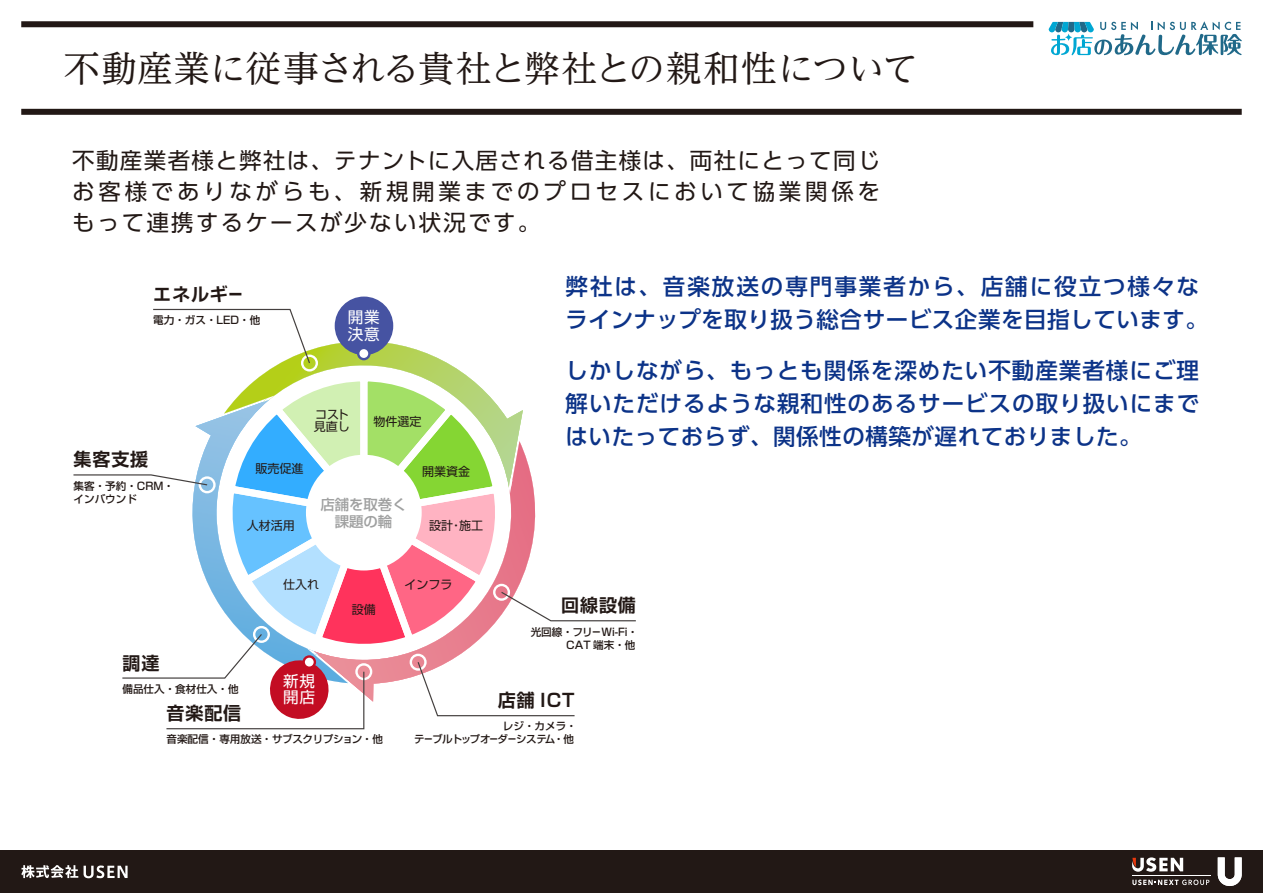
<style>
.page{position:relative;width:1263px;height:893px;background:#fff}
.page>*{position:absolute;margin:0;border:0;box-sizing:border-box;transform-origin:0 0}
.t1{font:36px "UD Reimin Pr 6 N";letter-spacing:-.015em;color:#221815}
.t2{font:500 22.5px/33px "UD Shin Go Pr 6 N";letter-spacing:.025em;color:#0c3388}
.t3{font:22.5px/31.3px "UD Shin Go Pr 6 N";letter-spacing:.165em;color:#221815;text-align:justify}
.t4{font:700 18px "Shin Go Pro De";letter-spacing:.05em;color:#221815}
.t5{font:15.6px/16.8px "Shin Go Pro";letter-spacing:.04em;color:#fff}
.t6{font:500 14.4px/16.8px "Shin Go Pro";color:#9fa0a0;text-align:center}
.t7{font:12px/12px "Shin Go Pro";color:#221815}
.t8{font:500 10.5px/13.2px "Shin Go Pro";color:#221815;text-align:right}
.t9{font:500 10.5px "Shin Go Pro";letter-spacing:-.04em;color:#221815}
</style>
<div class="page">
<div style="left:0;top:850px;width:1263px;height:43px;background:#221815"></div>
<svg style="left:1218px;top:857px;width:24px;height:29px"></svg>
<hr style="left:1132px;top:876px;width:79px;height:1px;background:#fff">
<svg style="left:1132px;top:880px;width:77px;height:5px"></svg>
<svg style="left:1132px;top:857px;width:51px;height:15px"></svg>
<svg style="left:1049px;top:21px;width:193px;height:34px"></svg>
<svg style="left:21px;top:865px;width:57px;height:13px"></svg>
<svg style="left:84px;top:865px;width:44px;height:13px"></svg>
<div style="left:21px;top:109px;width:1221px;height:6px;background:#221815"></div>
<div style="left:335px;top:297px;width:58px;height:58px;background:#4653a2;border-radius:50%"></div>
<svg style="left:73px;top:308px;width:563px;height:422px"></svg>
<div style="left:21px;top:21px;width:1012px;height:6px;background:#221815"></div>
<h1 class="t1" style="left:64px;top:39px;width:856px">不動産業に従事される貴社と弊社との親和性について</h1>
<p class="t3" style="left:72px;top:144px;width:809px">不動産業者様と弊社は、テナントに入居される借主様は、両社にとって同じお客様でありながらも、新規開業までのプロセスにおいて協業関係をもって連携するケースが少ない状況です。</p>
<p class="t4" style="left:153px;top:279px;width:91px">エネルギー</p>
<p class="t8" style="left:153px;top:312px;width:109px">電力・ガス・LED・他</p>
<p class="t5" style="left:348px;top:306px;width:33px">開業決意</p>
<p class="t4" style="left:74px;top:445px;width:76px">集客支援</p>
<p class="t8" style="left:74px;top:478px;width:102px;text-align:left">集客・予約・CRM・インバウンド</p>
<p class="t7" style="left:314px;top:407px;width:38px">コスト見直し</p>
<p class="t7" style="left:374px;top:414px;width:50px">物件選定</p>
<p class="t7" style="left:256px;top:461px;width:50px">販売促進</p>
<p class="t7" style="left:247px;top:518px;width:50px">人材活用</p>
<p class="t6" style="left:320px;top:494px;width:88px">店舗を取巻く課題の輪</p>
<p class="t7" style="left:422px;top:464px;width:50px">開業資金</p>
<p class="t7" style="left:459px;top:518px;width:26px">施工</p>
<p class="t7" style="left:429px;top:518px;width:26px">設計</p>
<p class="t7" style="left:450px;top:518px;width:14px">・</p>
<p class="t7" style="left:283px;top:577px;width:38px">仕入れ</p>
<p class="t7" style="left:352px;top:602px;width:26px">設備</p>
<p class="t7" style="left:405px;top:577px;width:50px">インフラ</p>
<p class="t2" style="left:566px;top:270px;width:644px">弊社は、音楽放送の専門事業者から、店舗に役立つ様々なラインナップを取り扱う総合サービス企業を目指しています。</p>
<p class="t2" style="left:566px;top:353px;width:635px;text-align:justify">しかしながら、もっとも関係を深めたい不動産業者様にご理解いただけるような親和性のあるサービスの取り扱いにまではいたっておらず、関係性の構築が遅れておりました。</p>
<p class="t4" style="left:561px;top:591px;width:76px">回線設備</p>
<p class="t8" style="left:531px;top:624px;width:109px">光回線・フリー Wi-Fi・<br>CAT 端末・他</p>
<p class="t4" style="left:122px;top:648px;width:38px">調達</p>
<p class="t5" style="left:283px;top:670px;width:33px">新規開店</p>
<p class="t8" style="left:122px;top:681px;width:118px">備品仕入・食材仕入・他</p>
<p class="t9" style="left:167px;top:730px;width:218px">音楽配信・専用放送・サブスクリプション・他</p>
<p class="t4" style="left:167px;top:699px;width:76px">音楽配信</p>
<p class="t4" style="left:498px;top:686px;width:78px">店舗 ICT</p>
<p class="t8" style="left:503px;top:718px;width:75px">レジ・カメラ・・他</p>
<p class="t9" style="left:414px;top:730px;width:143px">テーブルトップオーダーシステム</p>
</div>
